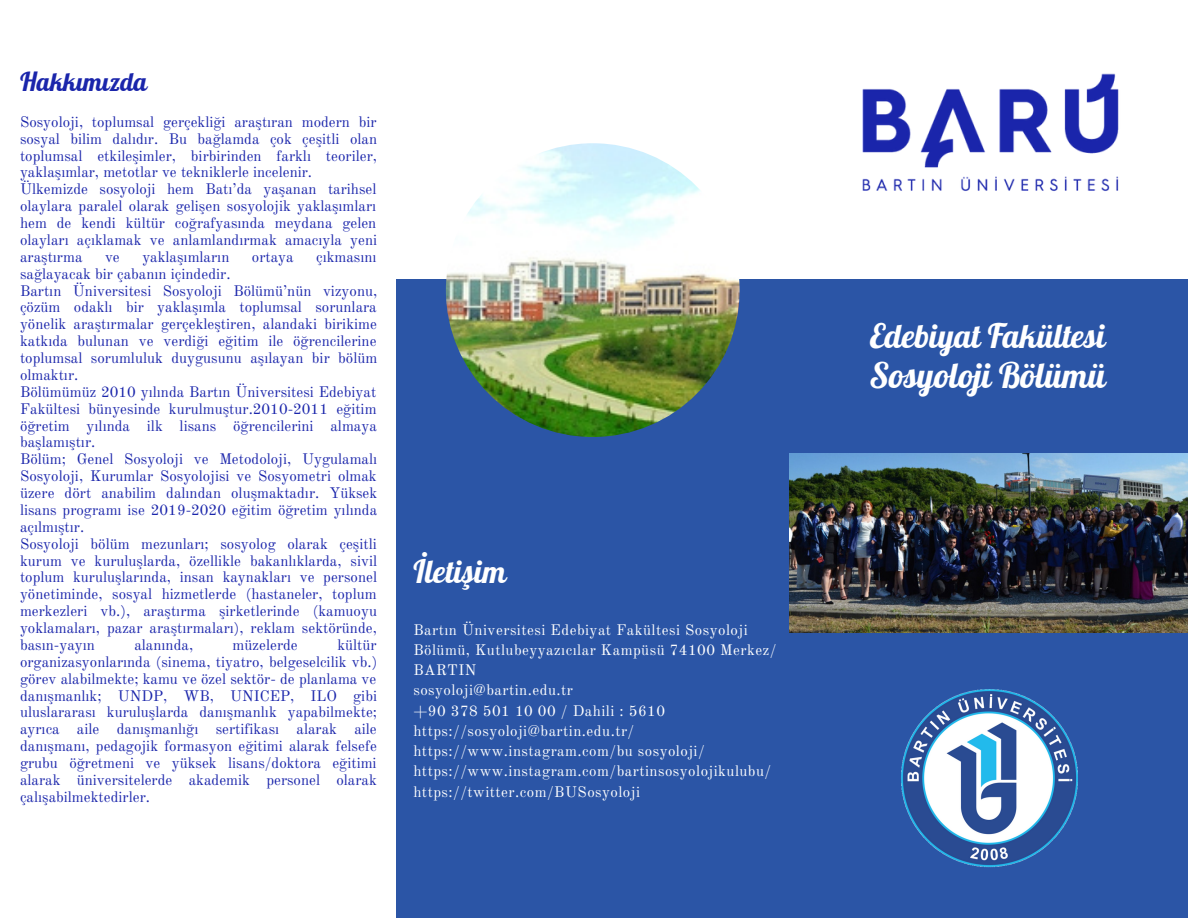
<style>
.page{position:relative;width:1188px;height:918px;background:#2b55a6}
.page>*{position:absolute;margin:0;border:0;box-sizing:border-box;transform-origin:0 0}
.t1{font:34.5px "Lobster";color:#fff}
.t2{font:33px "Lobster";color:#fff}
.t3{font:31.5px "Lobster";color:#fff}
.t4{font:25.5px "Lobster";color:#1a25ab}
.t5{font:15px/16.8px "Old Standard";color:#1a25ab;text-align:justify}
.t6{font:15px/20.2px "Old Standard";letter-spacing:.03em;color:#fff}
</style>
<div class="page">
<div style="left:360px;top:0;width:828px;height:278px;background:#fff"></div>
<div style="left:0;top:0;width:396px;height:918px;background:#fff"></div>
<img style="left:862px;top:73px;width:257px;height:118px">
<img style="left:790px;top:454px;width:398px;height:178px">
<img style="left:446px;top:143px;width:294px;height:294px;border-radius:50%">
<img style="left:901px;top:689px;width:176px;height:179px">
<p class="t4" style="left:20px;top:65px;width:129px">Hakkımızda</p>
<p class="t5" style="left:20px;top:114px;width:359px">Sosyoloji, toplumsal gerçekliği araştıran modern bir sosyal bilim dalıdır. Bu bağlamda çok çeşitli olan toplumsal etkileşimler, birbirinden farklı teoriler, yaklaşımlar, metotlar ve tekniklerle incelenir.</p>
<p class="t5" style="left:20px;top:181px;width:359px">Ülkemizde sosyoloji hem Batı’da yaşanan tarihsel olaylara paralel olarak gelişen sosyolojik yaklaşımları hem de kendi kültür coğrafyasında meydana gelen olayları açıklamak ve anlamlandırmak amacıyla yeni araştırma</p>
<p class="t5" style="left:105px;top:249px;width:16px">ve</p>
<p class="t5" style="left:142px;top:249px;width:89px">yaklaşımların</p>
<p class="t5" style="left:252px;top:249px;width:43px">ortaya</p>
<p class="t5" style="left:316px;top:249px;width:62px">çıkmasını</p>
<p class="t5" style="left:20px;top:265px;width:212px">sağlayacak bir çabanın içindedir.</p>
<p class="t5" style="left:20px;top:282px;width:359px">Bartın Üniversitesi Sosyoloji Bölümü’nün vizyonu, çözüm odaklı bir yaklaşımla toplumsal sorunlara yönelik araştırmalar gerçekleştiren, alandaki birikime katkıda bulunan ve verdiği eğitim ile öğrencilerine toplumsal sorumluluk duygusunu aşılayan bir bölüm olmaktır.</p>
<p class="t5" style="left:20px;top:384px;width:358px">Bölümümüz 2010 yılında Bartın Üniversitesi Edebiyat Fakültesi bünyesinde kurulmuştur.2010-2011 eğitim öğretim yılında ilk lisans öğrencilerini almaya başlamıştır.</p>
<p class="t5" style="left:20px;top:451px;width:359px">Bölüm; Genel Sosyoloji ve Metodoloji, Uygulamalı Sosyoloji, Kurumlar Sosyolojisi ve Sosyometri olmak üzere dört anabilim dalından oluşmaktadır. Yüksek lisans programı ise 2019-2020 eğitim öğretim yılında açılmıştır.</p>
<p class="t5" style="left:20px;top:535px;width:359px">Sosyoloji bölüm mezunları; sosyolog olarak çeşitli kurum ve kuruluşlarda, özellikle bakanlıklarda, sivil toplum kuruluşlarında, insan kaynakları ve personel yönetiminde, sosyal hizmetlerde (hastaneler, toplum merkezleri vb.), araştırma şirketlerinde (kamuoyu yoklamaları, pazar araştırmaları), reklam sektöründe, basın-yayın</p>
<p class="t5" style="left:20px;top:637px;width:359px;text-indent:317px">kültür organizasyonlarında (sinema, tiyatro, belgeselcilik vb.) görev alabilmekte; kamu ve özel sektör- de planlama ve danışmanlık; UNDP, WB, UNICEP, ILO gibi uluslararası kuruluşlarda danışmanlık yapabilmekte; ayrıca aile danışmanlığı sertifikası alarak aile danışmanı, pedagojik formasyon eğitimi alarak felsefe grubu öğretmeni ve yüksek lisans/doktora eğitimi alarak üniversitelerde akademik personel olarak çalışabilmektedirler.</p>
<p class="t5" style="left:134px;top:637px;width:60px">alanında,</p>
<p class="t5" style="left:233px;top:637px;width:67px">müzelerde</p>
<p class="t3" style="left:413px;top:552px;width:95px">İletişim</p>
<p class="t6" style="left:413px;top:620px;width:365px">Bartın Üniversitesi Edebiyat Fakültesi Sosyoloji<br>Bölümü, Kutlubeyyazıcılar Kampüsü 74100 Merkez/<br>BARTIN</p>
<p class="t6" style="left:413px;top:680px;width:161px">sosyoloji@bartin.edu.tr</p>
<p class="t6" style="left:413px;top:701px;width:253px">+90 378 501 10 00 / Dahili : 5610</p>
<p class="t6" style="left:413px;top:721px;width:223px">https://sosyoloji@bartin.edu.tr/</p>
<p class="t6" style="left:413px;top:741px;width:293px">https://www.instagram.com/bu sosyoloji/</p>
<p class="t6" style="left:413px;top:761px;width:359px">https://www.instagram.com/bartinsosyolojikulubu/ https://twitter.com/BUSosyoloji</p>
<p class="t2" style="left:870px;top:315px;width:239px">Edebiyat Fakültesi</p>
<p class="t1" style="left:870px;top:354px;width:238px">Sosyoloji Bölümü</p>
</div>
